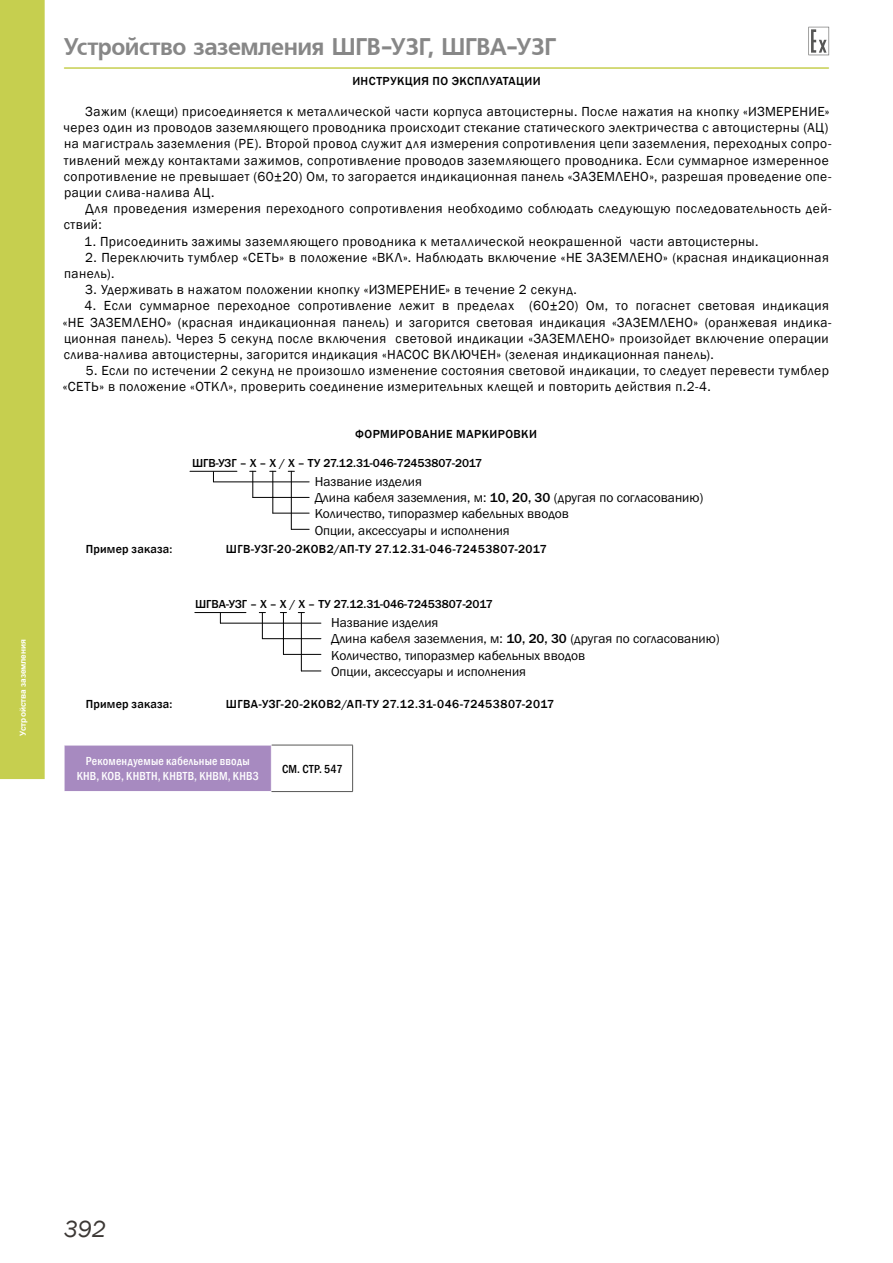
<style>
.page{position:relative;width:893px;height:1263px;background:#fff}
.page>*{position:absolute;margin:0;border:0;box-sizing:border-box;transform-origin:0 0}
.t1{font:24px "Free Set Bold Cyrillic";letter-spacing:-.02em;color:#878787;scale:.96 1}
.t2{font:italic 24px "Franklin Gothic";color:#3c3835}
.text{font:13.5px/16.2px "Franklin Gothic";letter-spacing:.035em;color:#000}
.text-2{font:13.5px/16.2px "Franklin Gothic";color:#000}
.text_left{font:500 12px "Franklin Gothic";letter-spacing:.015em;color:#000}
.text_left-2{font:500 12px "Franklin Gothic";letter-spacing:.04em;color:#000}
.zagolovok_tabl{font:500 condensed 12px "Franklin Gothic";letter-spacing:.02em;color:#fff}
.zagokovok_texta{font:500 12px "Franklin Gothic";letter-spacing:.035em;color:#000}
.zagolovok_tabl-2{font:500 condensed 12px "Franklin Gothic";letter-spacing:.02em;color:#000}
.t3{font:700 8.25px "Arial";color:#fff}
.s1{font-weight:500}
</style>
<div class="page">
<svg style="left:808px;top:27px;width:21px;height:28px"></svg>
<div style="left:0;top:0;width:45px;height:779px;background:#c6cf4f"></div>
<hr style="left:65px;top:67px;width:763px;height:2px;background:#c6cf4f">
<hr style="left:190px;top:471px;width:47px;height:1px;background:#000">
<hr style="left:214px;top:481px;width:95px;height:1px;background:#000">
<svg style="left:250px;top:471px;width:6px;height:26px"></svg>
<hr style="left:253px;top:497px;width:56px;height:1px;background:#000">
<hr style="left:272px;top:471px;width:1px;height:42px;background:#000">
<hr style="left:291px;top:471px;width:1px;height:58px;background:#000">
<hr style="left:273px;top:513px;width:36px;height:1px;background:#000">
<svg style="left:291px;top:529px;width:18px;height:1px"></svg>
<hr style="left:195px;top:612px;width:51px;height:1px;background:#000">
<hr style="left:220px;top:623px;width:101px;height:1px;background:#000">
<svg style="left:259px;top:612px;width:6px;height:27px"></svg>
<hr style="left:262px;top:638px;width:59px;height:1px;background:#000">
<hr style="left:283px;top:612px;width:1px;height:42px;background:#000">
<hr style="left:301px;top:612px;width:1px;height:59px;background:#000">
<hr style="left:283px;top:654px;width:38px;height:1px;background:#000">
<svg style="left:301px;top:670px;width:20px;height:1px"></svg>
<div style="left:64px;top:745px;width:207px;height:46px;background:#a78ac0"></div>
<hr style="left:64px;top:745px;width:1px;height:46px;background:#fff">
<hr style="left:272px;top:745px;width:81px;height:1px;background:#575756">
<hr style="left:352px;top:745px;width:1px;height:46px;background:#575756">
<hr style="left:272px;top:791px;width:81px;height:1px;background:#575756">
<hr style="left:64px;top:745px;width:208px;height:1px;background:#fff">
<p class="t3" style="left:17px;top:736px;width:98px;rotate:-90deg">Устройства заземления</p>
<h1 class="t1" style="left:64px;top:33px;width:514px">Устройство заземления ШГВ-УЗГ, ШГВА-УЗГ</h1>
<p class="zagokovok_texta" style="left:352px;top:74px;width:190px">ИНСТРУКЦИЯ ПО ЭКСПЛУАТАЦИИ</p>
<p class="text" style="left:63px;top:104px;width:770px;text-indent:22px">Зажим (клещи) присоединяется к металлической части корпуса автоцистерны. После нажатия на кнопку «ИЗМЕРЕНИЕ» через один из проводов заземляющего проводника происходит стекание статического электричества с автоцистерны (АЦ) на магистраль заземления (РЕ). Второй провод служит для измерения сопротивления цепи заземления, переходных сопро&shy;тивлений между контактами зажимов, сопротивление проводов заземляющего проводника. Если суммарное измеренное сопротивление не превышает (60±20) Ом, то загорается индикационная панель «ЗАЗЕМЛЕНО», разрешая проведение опе&shy;рации слива-налива АЦ.</p>
<p class="text" style="left:64px;top:201px;width:769px;text-indent:22px">Для проведения измерения переходного сопротивления необходимо соблюдать следующую последовательность дей&shy;ствий:</p>
<p class="text" style="left:84px;top:233px;width:676px">1. Присоединить зажимы заземляющего проводника к металлической неокрашенной части автоцистерны.</p>
<p class="text" style="left:64px;top:250px;width:766px;text-indent:21px">2. Переключить тумблер «СЕТЬ» в положение «ВКЛ». Наблюдать включение «НЕ ЗАЗЕМЛЕНО» (красная индикационная панель).</p>
<p class="text" style="left:85px;top:282px;width:493px">3. Удерживать в нажатом положении кнопку «ИЗМЕРЕНИЕ» в течение 2 секунд.</p>
<p class="text" style="left:63px;top:298px;width:770px;text-indent:22px">4. Если суммарное переходное сопротивление лежит в пределах (60±20) Ом, то погаснет световая индикация «НЕ ЗАЗЕМЛЕНО» (красная индикационная панель) и загорится световая индикация «ЗАЗЕМЛЕНО» (оранжевая индика&shy;ционная панель). Через 5 секунд после включения световой индикации «ЗАЗЕМЛЕНО» произойдет включение операции слива-налива автоцистерны, загорится индикация «НАСОС ВКЛЮЧЕН» (зеленая индикационная панель).</p>
<p class="text" style="left:63px;top:363px;width:768px;text-indent:23px">5. Если по истечении 2 секунд не произошло изменение состояния световой индикации, то следует перевести тумблер «СЕТЬ» в положение «ОТКЛ», проверить соединение измерительных клещей и повторить действия п.2-4.</p>
<p class="zagokovok_texta" style="left:355px;top:427px;width:183px">ФОРМИРОВАНИЕ МАРКИРОВКИ</p>
<p class="text-2" style="left:315px;top:474px;width:390px">Название изделия<br>Длина кабеля заземления, м: <span class="s1">10, 20, 30</span> (другая по согласованию)<br>Количество, типоразмер кабельных вводов<br>Опции, аксессуары и исполнения</p>
<p class="text_left" style="left:192px;top:456px;width:292px">ШГВ-УЗГ – Х – X / X – ТУ 27.12.31-046-72453807-2017</p>
<p class="text_left" style="left:86px;top:541px;width:88px">Пример заказа:</p>
<p class="text_left-2" style="left:226px;top:541px;width:322px">ШГВ-УЗГ-20-2КОВ2/АП-ТУ 27.12.31-046-72453807-2017</p>
<p class="text_left" style="left:195px;top:597px;width:299px">ШГВА-УЗГ – X – X / X – ТУ 27.12.31-046-72453807-2017</p>
<p class="text-2" style="left:331px;top:615px;width:390px">Название изделия<br>Длина кабеля заземления, м: <span class="s1">10, 20, 30</span> (другая по согласованию)<br>Количество, типоразмер кабельных вводов<br>Опции, аксессуары и исполнения</p>
<p class="text_left" style="left:86px;top:696px;width:88px">Пример заказа:</p>
<p class="text_left-2" style="left:226px;top:696px;width:330px">ШГВА-УЗГ-20-2КОВ2/АП-ТУ 27.12.31-046-72453807-2017</p>
<p class="zagolovok_tabl" style="left:86px;top:753px;width:166px">Рекомендуемые кабельные вводы</p>
<p class="zagolovok_tabl" style="left:77px;top:768px;width:184px">КНВ, КОВ, КНВТН, КНВТВ, КНВМ, КНВ3</p>
<p class="zagolovok_tabl-2" style="left:282px;top:761px;width:62px">СМ. СТР. 547</p>
<h1 class="t2" style="left:64px;top:1214px;width:44px">392</h1>
</div>
